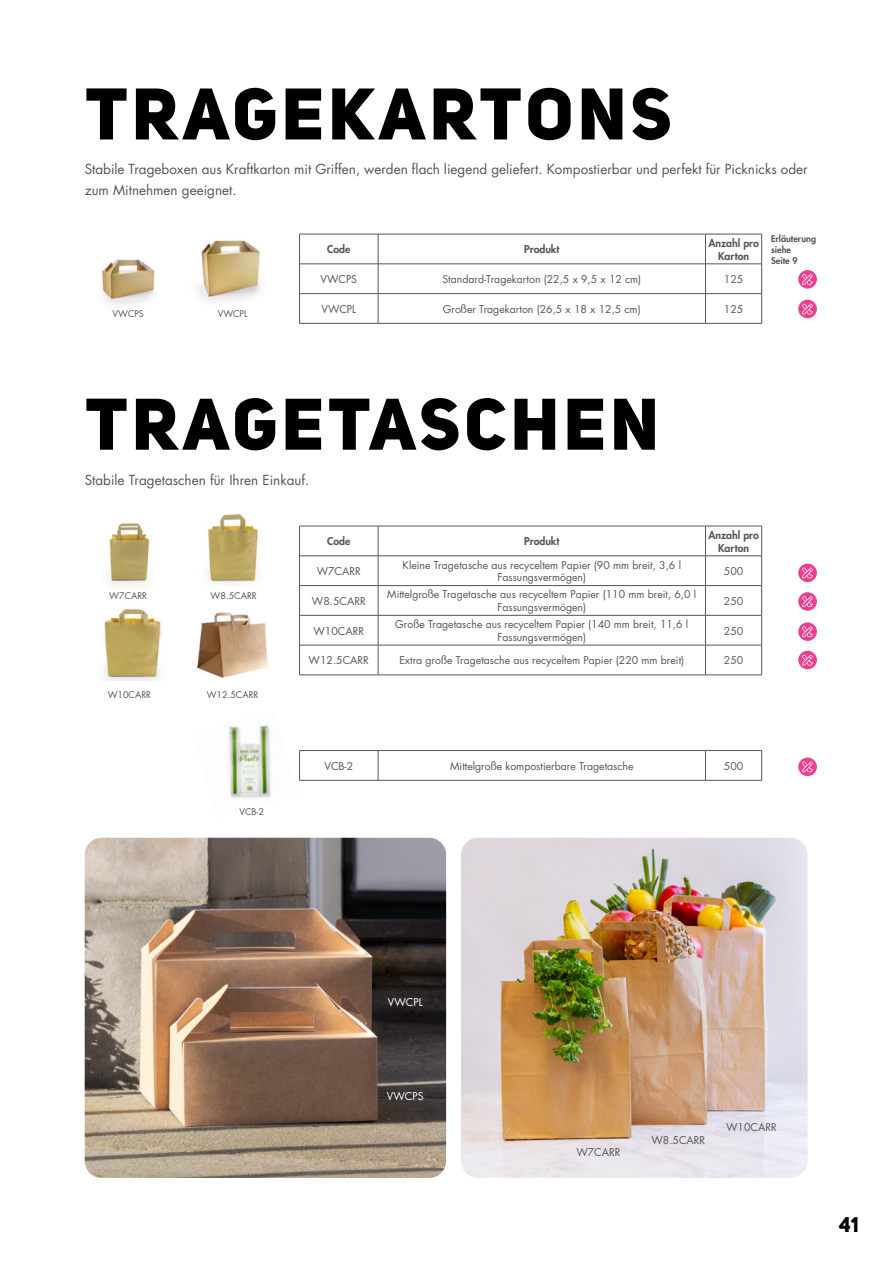
<style>
.page{position:relative;width:893px;height:1263px;background:#fff}
.page>*{position:absolute;margin:0;border:0;box-sizing:border-box;transform-origin:0 0}
.t1{font:72px "Uni Sans Heavy CAPS";letter-spacing:.06em;color:#000}
.t2{font:21px "Uni Sans Heavy CAPS";color:#000}
.t3{font:13.5px/21px "Futura Std";color:#56545b}
.t4{font:10.5px/12.6px "Futura Std";color:#56545b;text-align:center}
.t5{font:800 10.5px/12.6px "Futura Std";color:#56545b;text-align:center}
.t6{font:10.5px "Futura Std";color:#fff}
.t7{font:9px "Futura Std";color:#56545b}
.t8{font:800 9px/10.8px "Futura Std";color:#56545b}
</style>
<div class="page">
<hr style="left:299px;top:234px;width:79px;height:1px;background:#56545b">
<hr style="left:299px;top:234px;width:1px;height:30px;background:#56545b">
<hr style="left:378px;top:234px;width:327px;height:1px;background:#56545b">
<hr style="left:378px;top:234px;width:1px;height:30px;background:#56545b">
<hr style="left:705px;top:234px;width:57px;height:1px;background:#56545b">
<hr style="left:705px;top:234px;width:1px;height:30px;background:#56545b">
<hr style="left:761px;top:234px;width:1px;height:30px;background:#56545b">
<hr style="left:299px;top:264px;width:79px;height:1px;background:#56545b">
<hr style="left:378px;top:264px;width:327px;height:1px;background:#56545b">
<hr style="left:705px;top:264px;width:57px;height:1px;background:#56545b">
<hr style="left:299px;top:293px;width:79px;height:1px;background:#56545b">
<svg style="left:299px;top:265px;width:1px;height:58px"></svg>
<hr style="left:378px;top:293px;width:327px;height:1px;background:#56545b">
<svg style="left:378px;top:264px;width:1px;height:59px"></svg>
<hr style="left:705px;top:293px;width:57px;height:1px;background:#56545b">
<svg style="left:705px;top:265px;width:1px;height:58px"></svg>
<svg style="left:761px;top:264px;width:1px;height:59px"></svg>
<hr style="left:299px;top:323px;width:79px;height:1px;background:#56545b">
<hr style="left:378px;top:323px;width:327px;height:1px;background:#56545b">
<hr style="left:705px;top:323px;width:57px;height:1px;background:#56545b">
<hr style="left:299px;top:750px;width:79px;height:1px;background:#56545b">
<svg style="left:299px;top:751px;width:1px;height:29px"></svg>
<hr style="left:378px;top:750px;width:327px;height:1px;background:#56545b">
<svg style="left:378px;top:751px;width:1px;height:29px"></svg>
<hr style="left:705px;top:750px;width:57px;height:1px;background:#56545b">
<svg style="left:705px;top:751px;width:1px;height:29px"></svg>
<svg style="left:761px;top:751px;width:1px;height:29px"></svg>
<hr style="left:299px;top:780px;width:79px;height:1px;background:#56545b">
<hr style="left:378px;top:780px;width:327px;height:1px;background:#56545b">
<hr style="left:705px;top:780px;width:57px;height:1px;background:#56545b">
<img style="left:85px;top:838px;width:361px;height:340px">
<img style="left:461px;top:838px;width:347px;height:340px">
<img style="left:102px;top:258px;width:54px;height:47px">
<img style="left:198px;top:240px;width:64px;height:62px">
<img style="left:108px;top:523px;width:42px;height:63px">
<img style="left:104px;top:608px;width:58px;height:72px">
<img style="left:207px;top:513px;width:51px;height:71px">
<img style="left:229px;top:725px;width:42px;height:74px">
<svg style="left:798px;top:270px;width:19px;height:19px"></svg>
<svg style="left:802px;top:274px;width:11px;height:11px"></svg>
<svg style="left:798px;top:564px;width:19px;height:18px"></svg>
<svg style="left:802px;top:568px;width:11px;height:10px"></svg>
<img style="left:197px;top:612px;width:71px;height:66px">
<svg style="left:798px;top:300px;width:19px;height:18px"></svg>
<svg style="left:802px;top:304px;width:11px;height:10px"></svg>
<svg style="left:798px;top:592px;width:19px;height:19px"></svg>
<svg style="left:802px;top:596px;width:11px;height:11px"></svg>
<svg style="left:798px;top:622px;width:19px;height:19px"></svg>
<svg style="left:802px;top:626px;width:11px;height:11px"></svg>
<svg style="left:798px;top:651px;width:19px;height:18px"></svg>
<svg style="left:802px;top:655px;width:11px;height:10px"></svg>
<svg style="left:798px;top:757px;width:19px;height:19px"></svg>
<svg style="left:802px;top:761px;width:11px;height:11px"></svg>
<hr style="left:299px;top:526px;width:79px;height:1px;background:#56545b">
<hr style="left:299px;top:526px;width:1px;height:30px;background:#56545b">
<hr style="left:378px;top:526px;width:327px;height:1px;background:#56545b">
<hr style="left:378px;top:526px;width:1px;height:30px;background:#56545b">
<hr style="left:705px;top:526px;width:57px;height:1px;background:#56545b">
<hr style="left:705px;top:526px;width:1px;height:30px;background:#56545b">
<hr style="left:761px;top:526px;width:1px;height:30px;background:#56545b">
<hr style="left:299px;top:555px;width:79px;height:1px;background:#56545b">
<hr style="left:378px;top:555px;width:327px;height:1px;background:#56545b">
<hr style="left:705px;top:555px;width:57px;height:1px;background:#56545b">
<hr style="left:299px;top:585px;width:79px;height:1px;background:#56545b">
<svg style="left:299px;top:556px;width:1px;height:59px"></svg>
<hr style="left:378px;top:585px;width:327px;height:1px;background:#56545b">
<svg style="left:378px;top:556px;width:1px;height:59px"></svg>
<hr style="left:705px;top:585px;width:57px;height:1px;background:#56545b">
<svg style="left:705px;top:556px;width:1px;height:59px"></svg>
<svg style="left:761px;top:556px;width:1px;height:59px"></svg>
<hr style="left:299px;top:615px;width:79px;height:1px;background:#56545b">
<hr style="left:299px;top:615px;width:1px;height:30px;background:#56545b">
<hr style="left:378px;top:615px;width:327px;height:1px;background:#56545b">
<hr style="left:378px;top:615px;width:1px;height:30px;background:#56545b">
<hr style="left:705px;top:615px;width:57px;height:1px;background:#56545b">
<hr style="left:705px;top:615px;width:1px;height:30px;background:#56545b">
<hr style="left:761px;top:615px;width:1px;height:30px;background:#56545b">
<hr style="left:299px;top:645px;width:79px;height:1px;background:#56545b">
<hr style="left:299px;top:645px;width:1px;height:30px;background:#56545b">
<hr style="left:378px;top:645px;width:327px;height:1px;background:#56545b">
<hr style="left:378px;top:645px;width:1px;height:30px;background:#56545b">
<hr style="left:705px;top:645px;width:57px;height:1px;background:#56545b">
<hr style="left:705px;top:645px;width:1px;height:30px;background:#56545b">
<hr style="left:761px;top:645px;width:1px;height:30px;background:#56545b">
<hr style="left:299px;top:675px;width:79px;height:1px;background:#56545b">
<hr style="left:378px;top:675px;width:327px;height:1px;background:#56545b">
<hr style="left:705px;top:675px;width:57px;height:1px;background:#56545b">
<h1 class="t1" style="left:85px;top:68px;width:587px">TRAGEKARTONS</h1>
<p class="t3" style="left:85px;top:158px;width:724px">Stabile Trageboxen aus Kraftkarton mit Griffen, werden flach liegend geliefert. Kompostierbar und perfekt für Picknicks oder zum Mitnehmen geeignet.</p>
<p class="t7" style="left:113px;top:308px;width:33px">VWCPS</p>
<p class="t7" style="left:218px;top:308px;width:31px">VWCPL</p>
<p class="t5" style="left:327px;top:243px;width:25px">Code</p>
<p class="t5" style="left:524px;top:243px;width:37px">Produkt</p>
<p class="t5" style="left:708px;top:237px;width:52px">Anzahl pro<br>Karton</p>
<p class="t4" style="left:320px;top:273px;width:38px">VWCPS</p>
<p class="t4" style="left:442px;top:273px;width:200px">Standard-Tragekarton (22,5 x 9,5 x 12 cm)</p>
<p class="t4" style="left:724px;top:273px;width:21px">125</p>
<p class="t4" style="left:321px;top:303px;width:36px">VWCPL</p>
<p class="t4" style="left:443px;top:303px;width:199px">Großer Tragekarton (26,5 x 18 x 12,5 cm)</p>
<p class="t4" style="left:724px;top:303px;width:21px">125</p>
<p class="t8" style="left:771px;top:234px;width:46px">Erläuterung siehe<br>Seite 9</p>
<h1 class="t1" style="left:85px;top:378px;width:575px">TRAGETASCHEN</h1>
<p class="t3" style="left:85px;top:470px;width:226px">Stabile Tragetaschen für Ihren Einkauf.</p>
<p class="t7" style="left:109px;top:590px;width:39px">W7CARR</p>
<p class="t7" style="left:211px;top:590px;width:48px">W8.5CARR</p>
<p class="t7" style="left:108px;top:689px;width:45px">W10CARR</p>
<p class="t7" style="left:207px;top:689px;width:53px">W12.5CARR</p>
<p class="t7" style="left:239px;top:806px;width:26px">VCB-2</p>
<p class="t5" style="left:327px;top:535px;width:25px">Code</p>
<p class="t5" style="left:524px;top:535px;width:37px">Produkt</p>
<p class="t5" style="left:708px;top:529px;width:52px">Anzahl pro<br>Karton</p>
<p class="t4" style="left:317px;top:565px;width:46px">W7CARR</p>
<p class="t4" style="left:403px;top:559px;width:280px">Kleine Tragetasche aus recyceltem Papier (90 mm breit, 3,6 l<br>Fassungsvermögen)</p>
<p class="t4" style="left:724px;top:565px;width:21px">500</p>
<p class="t4" style="left:312px;top:595px;width:55px">W8.5CARR</p>
<p class="t4" style="left:387px;top:588px;width:310px">Mittelgroße Tragetasche aus recyceltem Papier (110 mm breit, 6,0 l<br>Fassungsvermögen)</p>
<p class="t4" style="left:724px;top:595px;width:21px">250</p>
<p class="t4" style="left:313px;top:624px;width:52px">W10CARR</p>
<p class="t4" style="left:395px;top:618px;width:294px">Große Tragetasche aus recyceltem Papier (140 mm breit, 11,6 l<br>Fassungsvermögen)</p>
<p class="t4" style="left:724px;top:624px;width:21px">250</p>
<p class="t4" style="left:309px;top:654px;width:62px">W12.5CARR</p>
<p class="t4" style="left:399px;top:654px;width:286px">Extra große Tragetasche aus recyceltem Papier (220 mm breit)</p>
<p class="t4" style="left:724px;top:654px;width:21px">250</p>
<p class="t4" style="left:324px;top:760px;width:30px">VCB-2</p>
<p class="t4" style="left:450px;top:760px;width:185px">Mittelgroße kompostierbare Tragetasche</p>
<p class="t4" style="left:724px;top:760px;width:21px">500</p>
<p class="t6" style="left:388px;top:995px;width:36px">VWCPL</p>
<p class="t6" style="left:387px;top:1090px;width:38px">VWCPS</p>
<p class="t4" style="left:576px;top:1146px;width:46px">W7CARR</p>
<p class="t4" style="left:651px;top:1134px;width:55px">W8.5CARR</p>
<p class="t4" style="left:726px;top:1121px;width:52px">W10CARR</p>
<h2 class="t2" style="left:839px;top:1211px;width:21px">41</h2>
</div>
